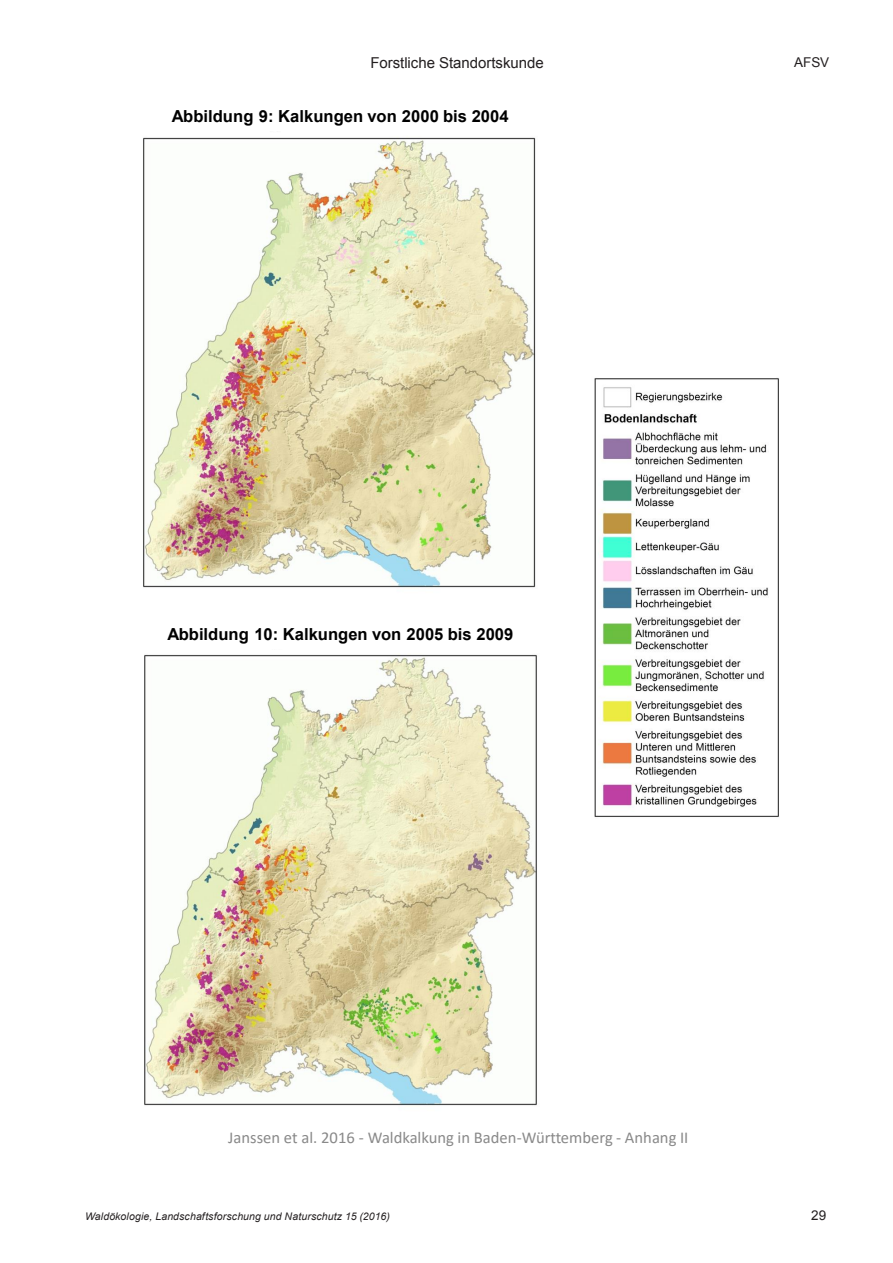
<style>
.page{position:relative;width:893px;height:1263px;background:#fff}
.page>*{position:absolute;margin:0;border:0;box-sizing:border-box;transform-origin:0 0}
.t1{font:700 16.65px "Arial";color:#000}
.t2{font:16.65px "Calibri";color:#898989}
.t3{font:15px "Arial";letter-spacing:-.005em;color:#231f20}
.t4{font:13.5px "Arial";color:#231f20}
.t5{font:italic 10.5px "Arial";letter-spacing:.015em;color:#231f20}
</style>
<div class="page">
<img style="left:143px;top:137px;width:393px;height:451px">
<img style="left:144px;top:654px;width:393px;height:452px">
<img style="left:594px;top:378px;width:185px;height:439px">
<p class="t3" style="left:370px;top:53px;width:175px">Forstliche Standortskunde</p>
<p class="t1" style="left:172px;top:105px;width:338px">Abbildung 9: Kalkungen von 2000 bis 2004</p>
<p class="t4" style="left:794px;top:53px;width:37px">AFSV</p>
<p class="t1" style="left:167px;top:623px;width:348px">Abbildung 10: Kalkungen von 2005 bis 2009</p>
<p class="t2" style="left:228px;top:1126px;width:462px">Janssen et al. 2016 - Waldkalkung in Baden-Württemberg - Anhang II</p>
<p class="t5" style="left:85px;top:1210px;width:306px">Waldökologie, Landschaftsforschung und Naturschutz 15 (2016)</p>
<p class="t4" style="left:811px;top:1207px;width:17px">29</p>
</div>
